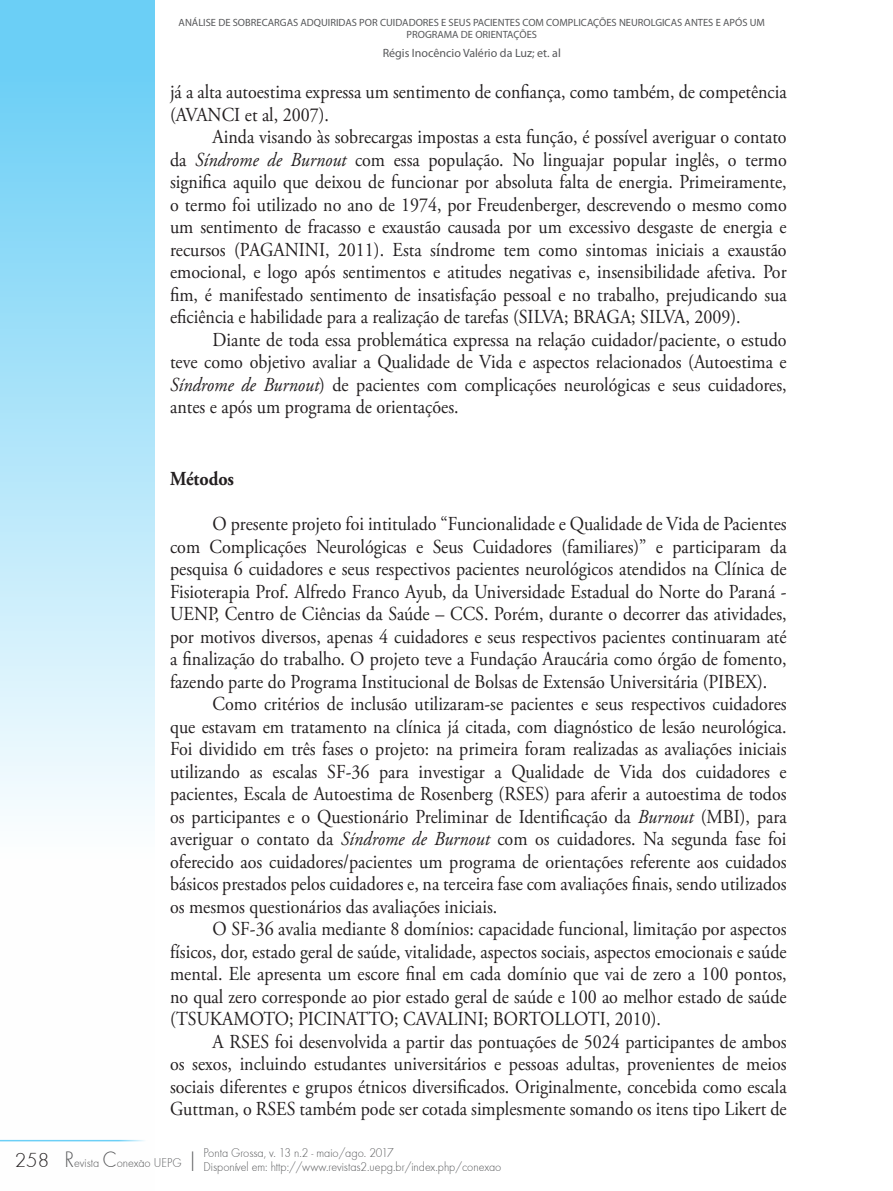
<style>
.page{position:relative;width:893px;height:1191px;background:#fff}
.page>*{position:absolute;margin:0;border:0;box-sizing:border-box;transform-origin:0 0}
.t1{font:19.8px/22.5px "Adobe Garamond Pro";color:#231f20;text-align:justify;scale:.91 1}
.t2{font:700 19.8px "Adobe Garamond Pro";color:#231f20;scale:.91 1}
.t3{font:13.2px/14.4px "Futura TEE Ligh";color:#57585a;scale:.91 1}
.t4{font:12px "Myriad Pro";color:#57585a}
.t5{font:10.5px/12.6px "Myriad Pro";color:#57585a;text-align:center}
.s1{font-style:italic}
.s2{font-size:23.1px}
.s3{font-size:21px;color:#231f20}
</style>
<div class="page">
<svg style="left:0;top:0;width:155px;height:1142px"></svg>
<hr style="left:0;top:1139px;width:149px;height:2px;background:#6bcff6">
<p class="t5" style="left:179px;top:16px;width:588px">ANÁLISE DE SOBRECARGAS ADQUIRIDAS POR CUIDADORES E SEUS PACIENTES COM COMPLICAÇÕES NEUROLGICAS ANTES E APÓS UM<br>PROGRAMA DE ORIENTAÇÕES</p>
<p class="t4" style="left:383px;top:46px;width:180px">Régis Inocêncio Valério da Luz; et. al</p>
<p class="t1" style="left:170px;top:81px;width:679px">já a alta autoestima expressa um sentimento de confiança, como também, de competência (AVANCI et al, 2007).</p>
<p class="t1" style="left:170px;top:126px;width:679px;text-indent:43px">Ainda visando às sobrecargas impostas a esta função, é possível averiguar o contato da <span class="s1">Síndrome de Burnout</span> com essa população. No linguajar popular inglês, o termo significa aquilo que deixou de funcionar por absoluta falta de energia. Primeiramente, o termo foi utilizado no ano de 1974, por Freudenberger, descrevendo o mesmo como um sentimento de fracasso e exaustão causada por um excessivo desgaste de energia e recursos (PAGANINI, 2011). Esta síndrome tem como sintomas iniciais a exaustão emocional, e logo após sentimentos e atitudes negativas e, insensibilidade afetiva. Por fim, é manifestado sentimento de insatisfação pessoal e no trabalho, prejudicando sua eficiência e habilidade para a realização de tarefas (SILVA; BRAGA; SILVA, 2009).</p>
<p class="t1" style="left:170px;top:329px;width:679px;text-indent:43px">Diante de toda essa problemática expressa na relação cuidador/paciente, o estudo teve como objetivo avaliar a Qualidade de Vida e aspectos relacionados (Autoestima e <span class="s1">Síndrome de Burnout</span>) de pacientes com complicações neurológicas e seus cuidadores, antes e após um programa de orientações.</p>
<p class="t2" style="left:170px;top:467px;width:72px">Métodos</p>
<p class="t1" style="left:213px;top:513px;width:632px">O presente projeto foi intitulado “Funcionalidade e Qualidade de Vida de Pacientes</p>
<p class="t1" style="left:170px;top:536px;width:679px">com Complicações Neurológicas e Seus Cuidadores (familiares)” e participaram da</p>
<p class="t1" style="left:170px;top:558px;width:679px">pesquisa 6 cuidadores e seus respectivos pacientes neurológicos atendidos na Clínica de</p>
<p class="t1" style="left:170px;top:581px;width:679px">Fisioterapia Prof. Alfredo Franco Ayub, da Universidade Estadual do Norte do Paraná -</p>
<p class="t1" style="left:170px;top:603px;width:679px">UENP, Centro de Ciências da Saúde – CCS. Porém, durante o decorrer das atividades,</p>
<p class="t1" style="left:170px;top:626px;width:679px">por motivos diversos, apenas 4 cuidadores e seus respectivos pacientes continuaram até</p>
<p class="t1" style="left:170px;top:648px;width:679px">a finalização do trabalho. O projeto teve a Fundação Araucária como órgão de fomento,</p>
<p class="t1" style="left:170px;top:671px;width:658px">fazendo parte do Programa Institucional de Bolsas de Extensão Universitária (PIBEX).</p>
<p class="t1" style="left:213px;top:693px;width:632px">Como critérios de inclusão utilizaram-se pacientes e seus respectivos cuidadores</p>
<p class="t1" style="left:170px;top:716px;width:679px">que estavam em tratamento na clínica já citada, com diagnóstico de lesão neurológica.</p>
<p class="t1" style="left:170px;top:738px;width:679px">Foi dividido em três fases o projeto: na primeira foram realizadas as avaliações iniciais</p>
<p class="t1" style="left:170px;top:761px;width:679px">utilizando as escalas SF-36 para investigar a Qualidade de Vida dos cuidadores e</p>
<p class="t1" style="left:170px;top:783px;width:679px">pacientes, Escala de Autoestima de Rosenberg (RSES) para aferir a autoestima de todos</p>
<p class="t1" style="left:170px;top:806px;width:679px">os participantes e o Questionário Preliminar de Identificação da <span class="s1">Burnout</span> (MBI), para</p>
<p class="t1" style="left:170px;top:828px;width:679px">averiguar o contato da <span class="s1">Síndrome de Burnout</span> com os cuidadores. Na segunda fase foi</p>
<p class="t1" style="left:170px;top:851px;width:679px">oferecido aos cuidadores/pacientes um programa de orientações referente aos cuidados</p>
<p class="t1" style="left:170px;top:873px;width:679px">básicos prestados pelos cuidadores e, na terceira fase com avaliações finais, sendo utilizados</p>
<p class="t1" style="left:170px;top:896px;width:361px">os mesmos questionários das avaliações iniciais.</p>
<p class="t1" style="left:213px;top:918px;width:632px">O SF-36 avalia mediante 8 domínios: capacidade funcional, limitação por aspectos</p>
<p class="t1" style="left:170px;top:941px;width:679px">físicos, dor, estado geral de saúde, vitalidade, aspectos sociais, aspectos emocionais e saúde</p>
<p class="t1" style="left:170px;top:963px;width:679px">mental. Ele apresenta um escore final em cada domínio que vai de zero a 100 pontos,</p>
<p class="t1" style="left:170px;top:986px;width:679px">no qual zero corresponde ao pior estado geral de saúde e 100 ao melhor estado de saúde</p>
<p class="t1" style="left:170px;top:1008px;width:541px">(TSUKAMOTO; PICINATTO; CAVALINI; BORTOLLOTI, 2010).</p>
<p class="t1" style="left:213px;top:1030px;width:632px">A RSES foi desenvolvida a partir das pontuações de 5024 participantes de ambos</p>
<p class="t1" style="left:170px;top:1053px;width:679px">os sexos, incluindo estudantes universitários e pessoas adultas, provenientes de meios</p>
<p class="t1" style="left:170px;top:1075px;width:679px">sociais diferentes e grupos étnicos diversificados. Originalmente, concebida como escala</p>
<p class="t1" style="left:170px;top:1098px;width:679px">Guttman, o RSES também pode ser cotada simplesmente somando os itens tipo Likert de</p>
<p class="t3" style="left:203px;top:1145px;width:329px;text-indent:-63px">- <span class="s2">|</span> Ponta Grossa, v. 13 n.2 - maio/ago. 2017<br>Disponível em: http://www.revistas2.uepg.br/index.php/conexao</p>
<p class="t3" style="left:15px;top:1155px;width:185px"><span class="s3">258</span> <span class="s2">R</span>evista <span class="s2">C</span>onexao UEPG</p>
</div>
